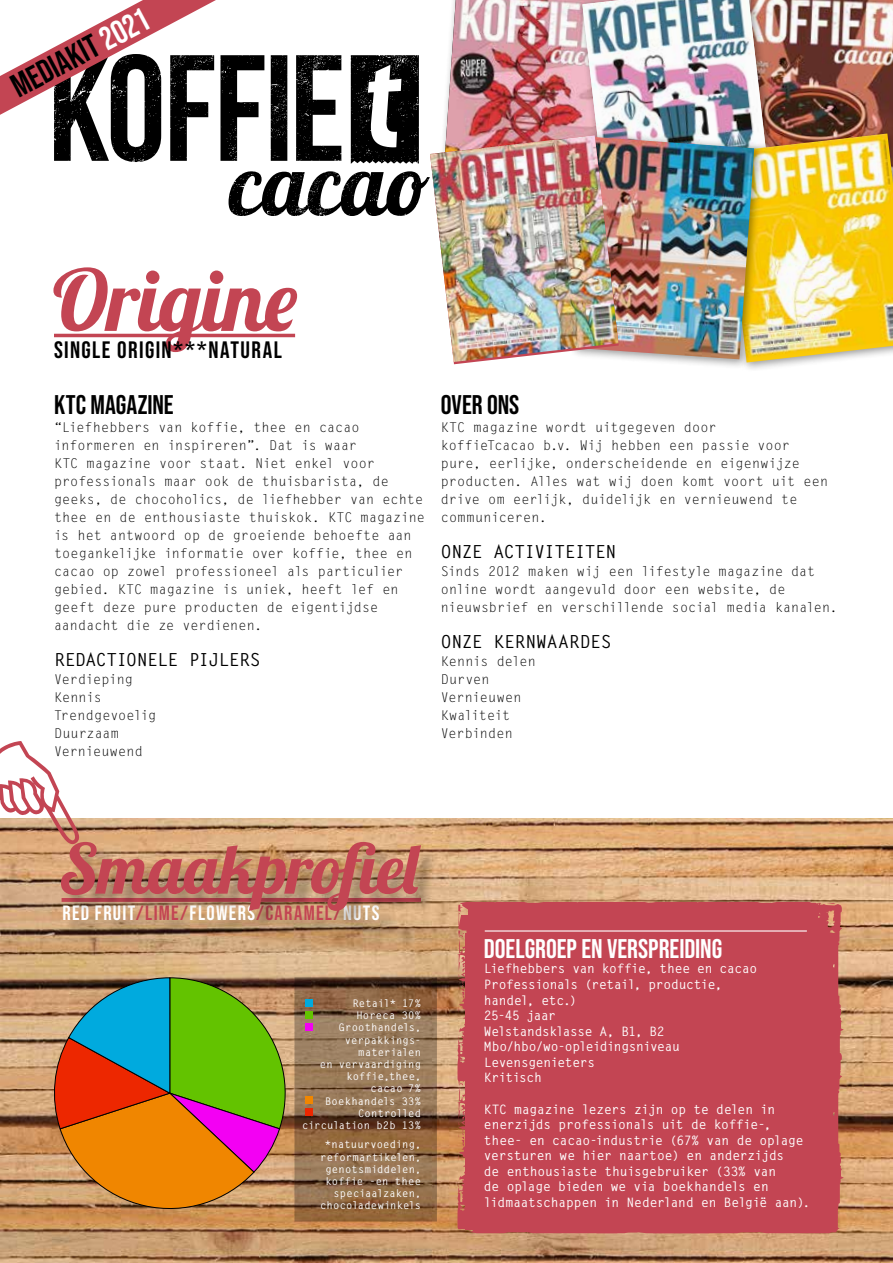
<style>
.page{position:relative;width:893px;height:1263px;background:#fff}
.page>*{position:absolute;margin:0;border:0;box-sizing:border-box;transform-origin:0 0}
.t1{font:84.75px "Lobster 1.4";letter-spacing:-.01em;color:#c34553}
.t2{font:69px "Lobster 1.4";letter-spacing:-.01em;color:#c34553}
.t3{font:33px "Bebas Neue";color:#000}
.t4{font:27px "Bebas Neue";color:#fff}
.t5{font:27px "Bebas Neue";color:#000}
.t6{font:23.7px "Bebas Neue";letter-spacing:.06em;color:#000}
.t7{font:20.7px "Bebas Neue";letter-spacing:.065em;color:#fff}
.t8{font:700 18px "Letter Gothic Std";letter-spacing:-.025em;color:#000}
.t9{font:13.5px/18px "Letter Gothic Std";color:#000}
.t10{font:700 12.9px/15.6px "Letter Gothic Std";letter-spacing:-.025em;color:#fff}
.t11{font:700 10.5px/12.1px "Letter Gothic Std";letter-spacing:.015em;color:#fff;text-align:right}
.s1{color:#fff}
.s2{color:#c34553}
</style>
<div class="page">
<img style="left:0;top:819px;width:893px;height:444px">
<svg style="left:457px;top:902px;width:120px;height:331px;background:#c25b59"></svg>
<div style="left:465px;top:933px;width:368px;height:296px;background:#c34553"></div>
<svg style="left:577px;top:902px;width:267px;height:331px"></svg>
<div style="left:66px;top:908px;width:331px;height:31px;background:#000;opacity:.28"></div>
<hr style="left:62px;top:898px;width:359px;height:4px;background:#c34553">
<div style="left:63px;top:844px;width:376px;height:85px;background:#000;opacity:.26"></div>
<hr style="left:485px;top:930px;width:322px;height:1px;background:#fff">
<svg style="left:297px;top:980px;width:137px;height:238px;background:#8a6849"></svg>
<svg style="left:50px;top:977px;width:241px;height:237px;background:#9f8540"></svg>
<div style="left:305px;top:999px;width:7px;height:7px;background:#00aade"></div>
<div style="left:305px;top:1011px;width:7px;height:7px;background:#63c300"></div>
<div style="left:305px;top:1023px;width:7px;height:7px;background:#f300f3"></div>
<div style="left:305px;top:1096px;width:7px;height:7px;background:#f08600"></div>
<div style="left:305px;top:1108px;width:7px;height:8px;background:#ed2700"></div>
<div style="left:717px;top:128px;width:176px;height:244px;background:#000;opacity:.4"></div>
<div style="left:568px;top:131px;width:196px;height:238px;background:#000;opacity:.4"></div>
<img style="left:0;top:0;width:893px;height:364px">
<img style="left:430px;top:135px;width:188px;height:227px">
<svg style="left:0;top:818px;width:89px;height:48px;background:#cc9f75"></svg>
<h3 class="t3" style="left:5px;top:72px;width:153px;rotate:-28deg">MEDIAKIT <span class="s1">2021</span></h3>
<h1 class="t1" style="left:52px;top:246px;width:247px">Origine</h1>
<h3 class="t6" style="left:54px;top:336px;width:230px">SINGLE ORIGIN***NATURAL</h3>
<h3 class="t5" style="left:54px;top:389px;width:121px">KTC MAGAZINE</h3>
<p class="t9" style="left:54px;top:419px;width:373px">“Liefhebbers van koffie, thee en cacao informeren en inspireren”. Dat is waar<br>KTC magazine voor staat. Niet enkel voor professionals maar ook de thuisbarista, de geeks, de chocoholics, de liefhebber van echte thee en de enthousiaste thuiskok. KTC magazine is het antwoord op de groeiende behoefte aan toegankelijke informatie over koffie, thee en cacao op zowel professioneel als particulier gebied. KTC magazine is uniek, heeft lef en geeft deze pure producten de eigentijdse aandacht die ze verdienen.</p>
<h3 class="t8" style="left:54px;top:648px;width:208px">REDACTIONELE PIJLERS</h3>
<p class="t9" style="left:54px;top:671px;width:104px">Verdieping<br>Kennis<br>Trendgevoelig<br>Duurzaam<br>Vernieuwend</p>
<h3 class="t5" style="left:441px;top:389px;width:80px">OVER ONS</h3>
<p class="t9" style="left:441px;top:419px;width:389px">KTC magazine wordt uitgegeven door<br>koffieTcacao b.v. Wij hebben een passie voor pure, eerlijke, onderscheidende en eigenwijze producten. Alles wat wij doen komt voort uit een drive om eerlijk, duidelijk en vernieuwend te communiceren.</p>
<h3 class="t8" style="left:441px;top:540px;width:177px">ONZE ACTIVITEITEN</h3>
<p class="t9" style="left:441px;top:563px;width:398px">Sinds 2012 maken wij een lifestyle magazine dat online wordt aangevuld door een website, de nieuwsbrief en verschillende social media kanalen.</p>
<h3 class="t8" style="left:441px;top:630px;width:172px">ONZE KERNWAARDES</h3>
<p class="t9" style="left:441px;top:653px;width:97px">Kennis delen<br>Durven<br>Vernieuwen<br>Kwaliteit<br>Verbinden</p>
<h2 class="t2" style="left:59px;top:825px;width:360px">Smaakprofiel</h2>
<h3 class="t7" style="left:62px;top:901px;width:318px">RED FRUIT<span class="s2">/LIME/</span>FLOWERS<span class="s2">/CARAMEL/</span>NUTS</h3>
<p class="t11" style="left:302px;top:997px;width:120px">Retail* 17%<br>Horeca 30%<br>Groothandels, verpakkings&shy;materialen<br>en vervaardiging koffie,thee,<br>cacao 7%<br>Boekhandels 33%<br>Controlled circulation b2b 13%</p>
<p class="t11" style="left:320px;top:1139px;width:102px">*natuurvoeding, reformartikelen, genotsmiddelen, koffie -en thee speciaalzaken, chocoladewinkels</p>
<h3 class="t4" style="left:484px;top:933px;width:240px">DOELGROEP EN VERSPREIDING</h3>
<p class="t10" style="left:484px;top:961px;width:275px">Liefhebbers van koffie, thee en cacao<br>Professionals (retail, productie, handel, etc.)<br>25-45 jaar<br>Welstandsklasse A, B1, B2<br>Mbo/hbo/wo-opleidingsniveau<br>Levensgenieters<br>Kritisch</p>
<p class="t10" style="left:484px;top:1101px;width:328px">KTC magazine lezers zijn op te delen in enerzijds professionals uit de koffie-, thee- en cacao-industrie (67% van de oplage versturen we hier naartoe) en anderzijds<br>de enthousiaste thuisgebruiker (33% van<br>de oplage bieden we via boekhandels en lidmaatschappen in Nederland en België aan).</p>
</div>
